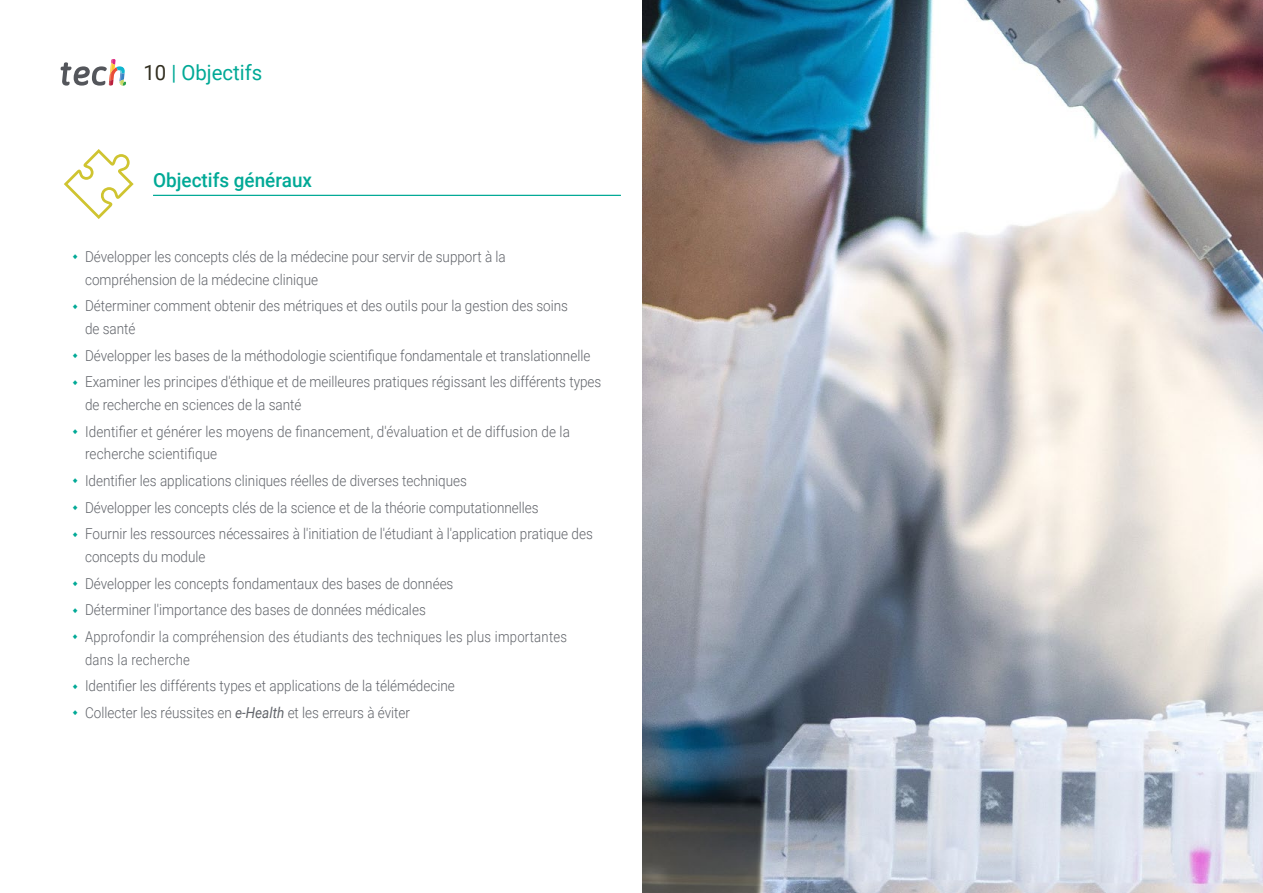
<style>
.page{position:relative;width:1263px;height:893px;background:#fff}
.page>*{position:absolute;margin:0;border:0;box-sizing:border-box;transform-origin:0 0}
.t1{font:21px "Roboto";color:#00a996}
.t2{font:500 19.5px "Roboto";color:#00a996}
.t3{font:300 15px/26.7px "Roboto";color:#61646a;scale:.9 1}
.t4{font:300 15px/26.7px "Roboto";color:#61646a;scale:.87 1}
.s1{color:#312e20}
.s2{font-weight:400;font-style:italic}
</style>
<div class="page">
<img style="left:642px;top:0;width:621px;height:893px">
<svg style="left:61px;top:59px;width:65px;height:27px"></svg>
<hr style="left:153px;top:195px;width:468px;height:1px;background:#00a996">
<svg style="left:64px;top:149px;width:70px;height:70px"></svg>
<h1 class="t1" style="left:144px;top:57px;width:120px"><span class="s1">10</span> | Objectifs</h1>
<h2 class="t2" style="left:153px;top:166px;width:160px">Objectifs généraux</h2>
<p class="t3" style="left:85px;top:245px;width:469px;line-height:22.5px">Développer les concepts clés de la médecine pour servir de support à la compréhension de la médecine clinique</p>
<p class="t3" style="left:85px;top:294px;width:538px;line-height:22.5px">Déterminer comment obtenir des métriques et des outils pour la gestion des soins de santé</p>
<p class="t3" style="left:85px;top:341px;width:575px">Développer les bases de la méthodologie scientifique fondamentale et translationnelle<br>Examiner les principes d'éthique et de meilleures pratiques régissant les différents types</p>
<p class="t3" style="left:85px;top:391px;width:540px">de recherche en sciences de la santé<br>Identifier et générer les moyens de financement, d'évaluation et de diffusion de la</p>
<p class="t3" style="left:85px;top:440px;width:566px">recherche scientifique<br>Identifier les applications cliniques réelles de diverses techniques<br>Développer les concepts clés de la science et de la théorie computationnelles<br>Fournir les ressources nécessaires à l'initiation de l'étudiant à l'application pratique des</p>
<p class="t3" style="left:85px;top:543px;width:537px">concepts du module<br>Développer les concepts fondamentaux des bases de données<br>Déterminer l'importance des bases de données médicales<br>Approfondir la compréhension des étudiants des techniques les plus importantes</p>
<p class="t4" style="left:85px;top:645px;width:426px">dans la recherche<br>Identifier les différents types et applications de la télémédecine<br>Collecter les réussites en <span class="s2">e-Health</span> et les erreurs à éviter</p>
</div>
